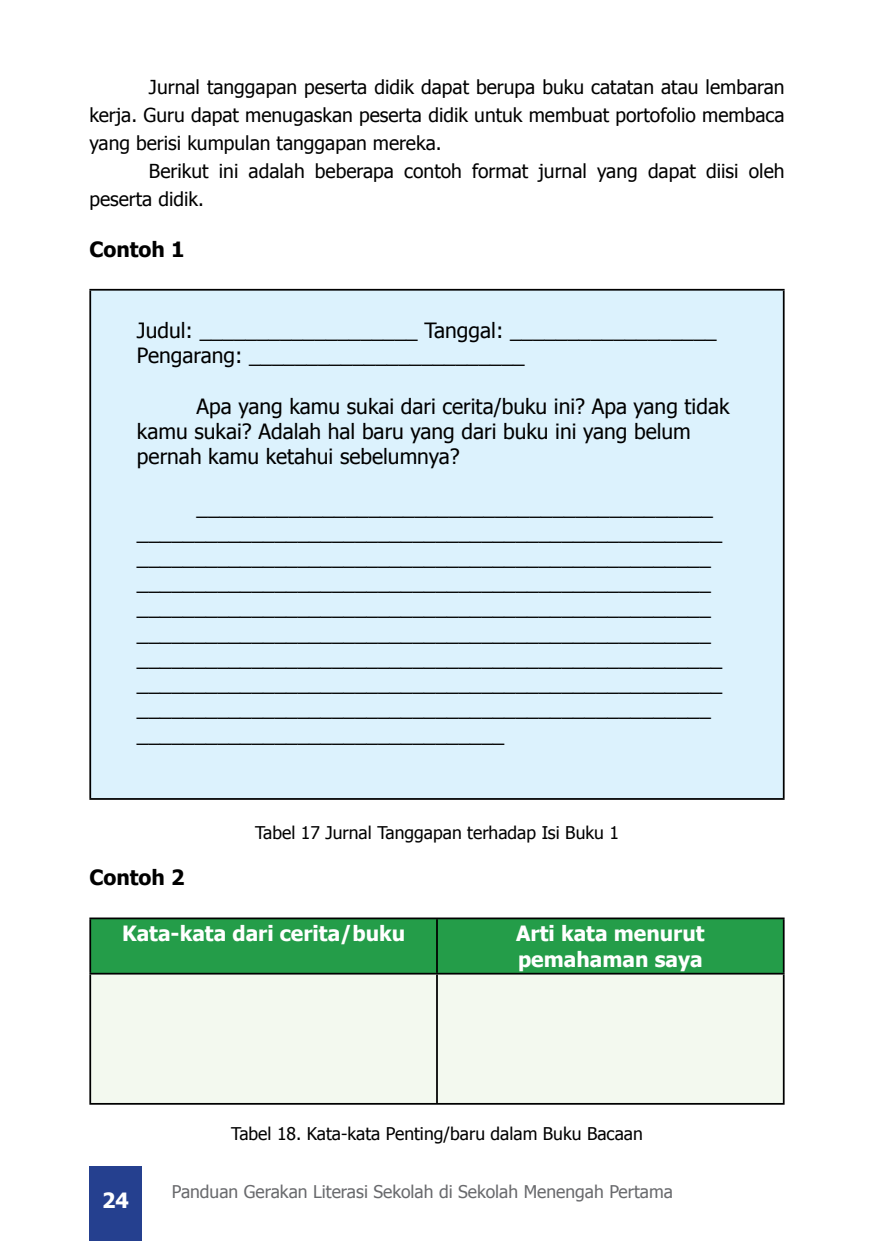
<style>
.page{position:relative;width:874px;height:1241px;background:#fff}
.page>*{position:absolute;margin:0;border:0;box-sizing:border-box;transform-origin:0 0}
.t1{font:21px/25.2px "Tahoma";color:#000}
.t2{font:700 21px/25.2px "Tahoma";color:#fff}
.t3{font:700 21px "Tahoma";color:#000}
.t4{font:19.25px/28px "Tahoma";color:#000;text-align:justify}
.t5{font:17.5px "Tahoma";color:#000}
.t6{font:17.5px "Tahoma";color:#696a6d}
</style>
<div class="page">
<div style="left:89px;top:1166px;width:53px;height:74px;background:#25408f"></div>
<div style="left:90px;top:290px;width:693px;height:508px;background:#dcf2fd"></div>
<hr style="left:89px;top:289px;width:695px;height:1px;background:#000">
<hr style="left:89px;top:290px;width:2px;height:508px;background:#000">
<hr style="left:782px;top:290px;width:2px;height:508px;background:#000">
<hr style="left:89px;top:798px;width:695px;height:1px;background:#000">
<div style="left:91px;top:919px;width:691px;height:53px;background:#249d49"></div>
<div style="left:91px;top:974px;width:691px;height:128px;background:#f3f9ef"></div>
<hr style="left:89px;top:917px;width:348px;height:2px;background:#000">
<hr style="left:89px;top:919px;width:2px;height:53px;background:#000">
<hr style="left:437px;top:917px;width:347px;height:2px;background:#000">
<hr style="left:436px;top:919px;width:1px;height:53px;background:#000">
<hr style="left:782px;top:919px;width:2px;height:53px;background:#000">
<hr style="left:89px;top:972px;width:348px;height:2px;background:#000">
<hr style="left:89px;top:974px;width:2px;height:128px;background:#000">
<hr style="left:437px;top:972px;width:347px;height:2px;background:#000">
<hr style="left:436px;top:974px;width:1px;height:128px;background:#000">
<hr style="left:782px;top:974px;width:2px;height:128px;background:#000">
<hr style="left:89px;top:1102px;width:348px;height:2px;background:#000">
<hr style="left:437px;top:1102px;width:347px;height:2px;background:#000">
<p class="t4" style="left:89px;top:72px;width:696px;text-indent:60px">Jurnal tanggapan peserta didik dapat berupa buku catatan atau lembaran kerja. Guru dapat menugaskan peserta didik untuk membuat portofolio membaca yang berisi kumpulan tanggapan mereka.</p>
<p class="t4" style="left:89px;top:156px;width:696px;text-indent:60px">Berikut ini adalah beberapa contoh format jurnal yang dapat diisi oleh peserta didik.</p>
<p class="t3" style="left:89px;top:234px;width:97px">Contoh 1</p>
<p class="t1" style="left:137px;top:317px;width:581px">Judul: ___________________ Tanggal: __________________<br>Pengarang: ________________________</p>
<p class="t1" style="left:137px;top:392px;width:593px;text-indent:60px">Apa yang kamu sukai dari cerita/buku ini? Apa yang tidak kamu sukai? Adalah hal baru yang dari buku ini yang belum pernah kamu ketahui sebelumnya?</p>
<p class="t1" style="left:137px;top:493px;width:586px;text-indent:60px">_____________________________________________ ___________________________________________________ __________________________________________________ __________________________________________________ __________________________________________________ __________________________________________________ ___________________________________________________ ___________________________________________________ __________________________________________________ ________________________________</p>
<p class="t5" style="left:255px;top:820px;width:365px">Tabel 17 Jurnal Tanggapan terhadap Isi Buku 1</p>
<p class="t3" style="left:89px;top:862px;width:97px">Contoh 2</p>
<p class="t2" style="left:122px;top:919px;width:284px">Kata-kata dari cerita/buku</p>
<p class="t2" style="left:516px;top:919px;width:190px">Arti kata menurut pemahaman saya</p>
<p class="t5" style="left:231px;top:1121px;width:413px">Tabel 18. Kata-kata Penting/baru dalam Buku Bacaan</p>
<p class="t2" style="left:102px;top:1185px;width:28px">24</p>
<p class="t6" style="left:172px;top:1179px;width:502px">Panduan Gerakan Literasi Sekolah di Sekolah Menengah Pertama</p>
</div>
